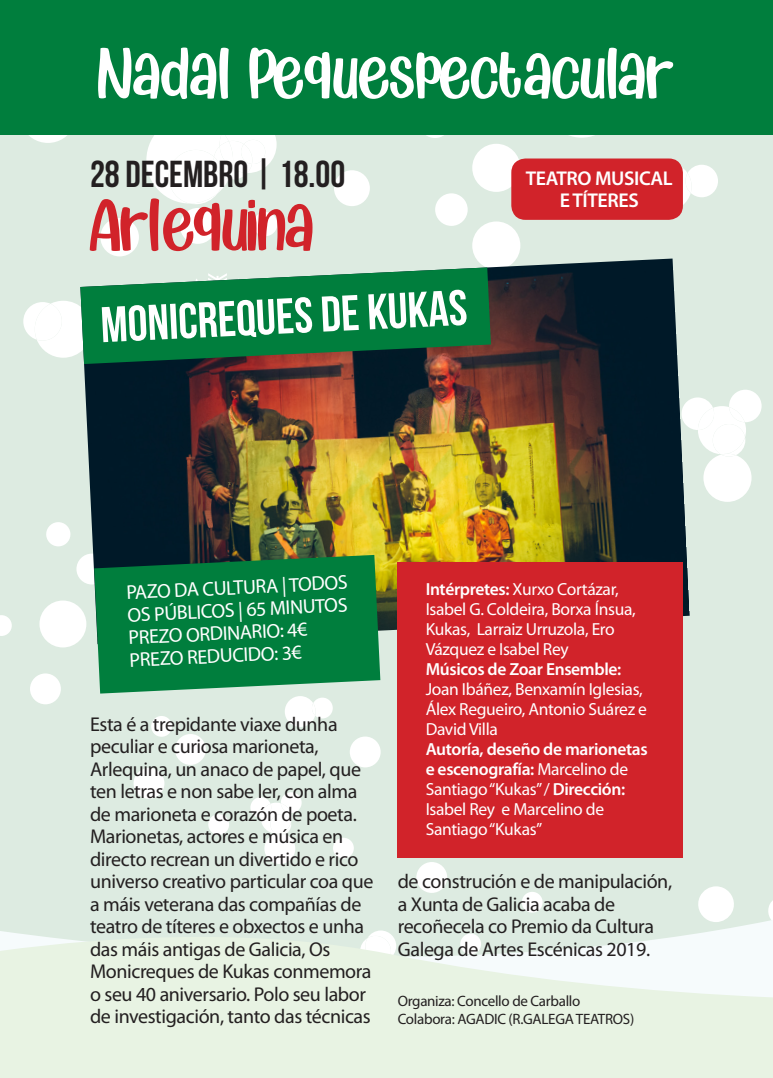
<style>
.page{position:relative;width:773px;height:1078px;background:#fff}
.page>*{position:absolute;margin:0;border:0;box-sizing:border-box;transform-origin:0 0}
.t1{font:55px "Kids Monday";letter-spacing:-.02em;color:#d1232a}
.t2{font:53.5px "Kids Monday";color:#fff}
.t3{font:50px "Bebas Neue";color:#fff}
.t4{font:37.5px "Bebas Neue";color:#231f20}
.t5{font:20px/22.5px "Myriad Pro";letter-spacing:-.02em;color:#231f20}
.t6{font:20px/22.5px "Myriad Pro";color:#fff;text-align:justify}
.t7{font:600 20px/22.5px "Myriad Pro";letter-spacing:-.02em;color:#fff;text-align:center}
.t8{font:17.5px/20px "Myriad Pro";letter-spacing:-.02em;color:#fff}
.t9{font:15px "Myriad Pro";letter-spacing:-.02em;color:#231f20}
.s1{font-weight:600}
</style>
<div class="page">
<div style="left:0;top:130px;width:772px;height:947px;background:#ddebe1"></div>
<div style="left:39px;top:600px;width:47px;height:47px;background:#fff;border-radius:50%"></div>
<div style="left:76px;top:553px;width:31px;height:31px;background:#fff;border-radius:50%"></div>
<div style="left:30px;top:673px;width:31px;height:31px;background:#fff;border-radius:50%"></div>
<svg style="left:175px;top:734px;width:31px;height:30px"></svg>
<div style="left:350px;top:736px;width:30px;height:31px;background:#fff;border-radius:50%"></div>
<div style="left:416px;top:861px;width:31px;height:31px;background:#fff;border-radius:50%"></div>
<div style="left:133px;top:767px;width:31px;height:31px;background:#fff;border-radius:50%"></div>
<svg style="left:285px;top:696px;width:48px;height:30px"></svg>
<div style="left:151px;top:715px;width:21px;height:21px;background:#fff;border-radius:50%"></div>
<div style="left:208px;top:814px;width:21px;height:20px;background:#fff;border-radius:50%"></div>
<div style="left:333px;top:837px;width:21px;height:21px;background:#fff;border-radius:50%"></div>
<svg style="left:0;top:615px;width:12px;height:20px"></svg>
<div style="left:521px;top:891px;width:21px;height:21px;background:#fff;border-radius:50%"></div>
<svg style="left:250px;top:792px;width:51px;height:71px"></svg>
<svg style="left:768px;top:902px;width:4px;height:17px"></svg>
<svg style="left:698px;top:886px;width:36px;height:33px"></svg>
<svg style="left:555px;top:134px;width:53px;height:4px"></svg>
<div style="left:472px;top:144px;width:48px;height:48px;background:#fff;border-radius:50%"></div>
<div style="left:472px;top:221px;width:48px;height:48px;background:#fff;border-radius:50%"></div>
<div style="left:334px;top:170px;width:36px;height:36px;background:#fff;border-radius:50%"></div>
<div style="left:180px;top:208px;width:36px;height:36px;background:#fff;border-radius:50%"></div>
<svg style="left:22px;top:134px;width:52px;height:9px"></svg>
<svg style="left:678px;top:162px;width:40px;height:48px"></svg>
<div style="left:435px;top:193px;width:32px;height:33px;background:#fff;border-radius:50%"></div>
<div style="left:253px;top:212px;width:24px;height:24px;background:#fff;border-radius:50%"></div>
<svg style="left:419px;top:134px;width:31px;height:4px"></svg>
<svg style="left:146px;top:134px;width:130px;height:70px"></svg>
<div style="left:100px;top:218px;width:39px;height:38px;background:#fff;border-radius:50%"></div>
<svg style="left:23px;top:301px;width:57px;height:56px"></svg>
<svg style="left:46px;top:522px;width:25px;height:24px"></svg>
<svg style="left:689px;top:390px;width:72px;height:111px"></svg>
<svg style="left:0;top:919px;width:772px;height:17px"></svg>
<svg style="left:0;top:936px;width:772px;height:141px"></svg>
<div style="left:0;top:0;width:772px;height:134px;background:#007e3d"></div>
<img style="left:80px;top:258px;width:609px;height:386px">
<div style="left:511px;top:158px;width:171px;height:62px;background:#d1232a;border-radius:14px"></div>
<svg style="left:80px;top:267px;width:411px;height:97px;background:#20814d"></svg>
<svg style="left:94px;top:555px;width:286px;height:138px;background:#0e7f44"></svg>
<div style="left:397px;top:562px;width:285px;height:295px;background:#d1232a"></div>
<p class="t2" style="left:98px;top:32px;width:578px">Nadal Pequespectacular</p>
<p class="t4" style="left:90px;top:153px;width:257px">28 DECEMBRO | 18.00</p>
<p class="t1" style="left:90px;top:182px;width:226px">Arlequina</p>
<p class="t3" style="left:99px;top:298px;width:368px;rotate:-3deg">MONICREQUES DE KUKAS</p>
<p class="t7" style="left:525px;top:166px;width:148px">TEATRO MUSICAL<br>E TÍTERES</p>
<p class="t6" style="left:126px;top:581px;width:223px;rotate:-3deg">PAZO DA CULTURA | TODOS OS PÚBLICOS | 65 MINUTOS PREZO ORDINARIO: 4€</p>
<p class="t6" style="left:129px;top:648px;width:174px;rotate:-3deg">PREZO REDUCIDO: 3€</p>
<p class="t5" style="left:90px;top:712px;width:285px">Esta é a trepidante viaxe dunha peculiar e curiosa marioneta, Arlequina, un anaco de papel, que ten letras e non sabe ler, con alma de marioneta e corazón de poeta.<br>Marionetas, actores e música en directo recrean un divertido e rico universo creativo particular coa que a máis veterana das compañías de teatro de títeres e obxectos e unha das máis antigas de Galicia, Os Monicreques de Kukas conmemora o seu 40 aniversario. Polo seu labor de investigación, tanto das técnicas</p>
<p class="t8" style="left:425px;top:578px;width:211px"><span class="s1">Intérpretes:</span> Xurxo Cortázar,<br>Isabel G. Coldeira, Borxa Ínsua,<br>Kukas, Larraiz Urruzola, Ero<br>Vázquez e Isabel Rey</p>
<p class="t8" style="left:425px;top:658px;width:223px"><span class="s1">Músicos de Zoar Ensemble:<br></span>Joan Ibáñez, Benxamín Iglesias,<br>Álex Regueiro, Antonio Suárez e<br>David Villa</p>
<p class="t8" style="left:425px;top:738px;width:223px"><span class="s1">Autoría, deseño de marionetas e escenografía:</span> Marcelino de<br>Santiago “Kukas” / <span class="s1">Dirección:<br></span>Isabel Rey e Marcelino de<br>Santiago “Kukas”</p>
<p class="t5" style="left:397px;top:869px;width:276px">de construción e de manipulación, a Xunta de Galicia acaba de recoñecela co Premio da Cultura<br>Galega de Artes Escénicas 2019.</p>
<p class="t9" style="left:397px;top:991px;width:184px">Organiza: Concello de Carballo</p>
<p class="t9" style="left:397px;top:1009px;width:238px">Colabora: AGADIC (R.GALEGA TEATROS)</p>
</div>
